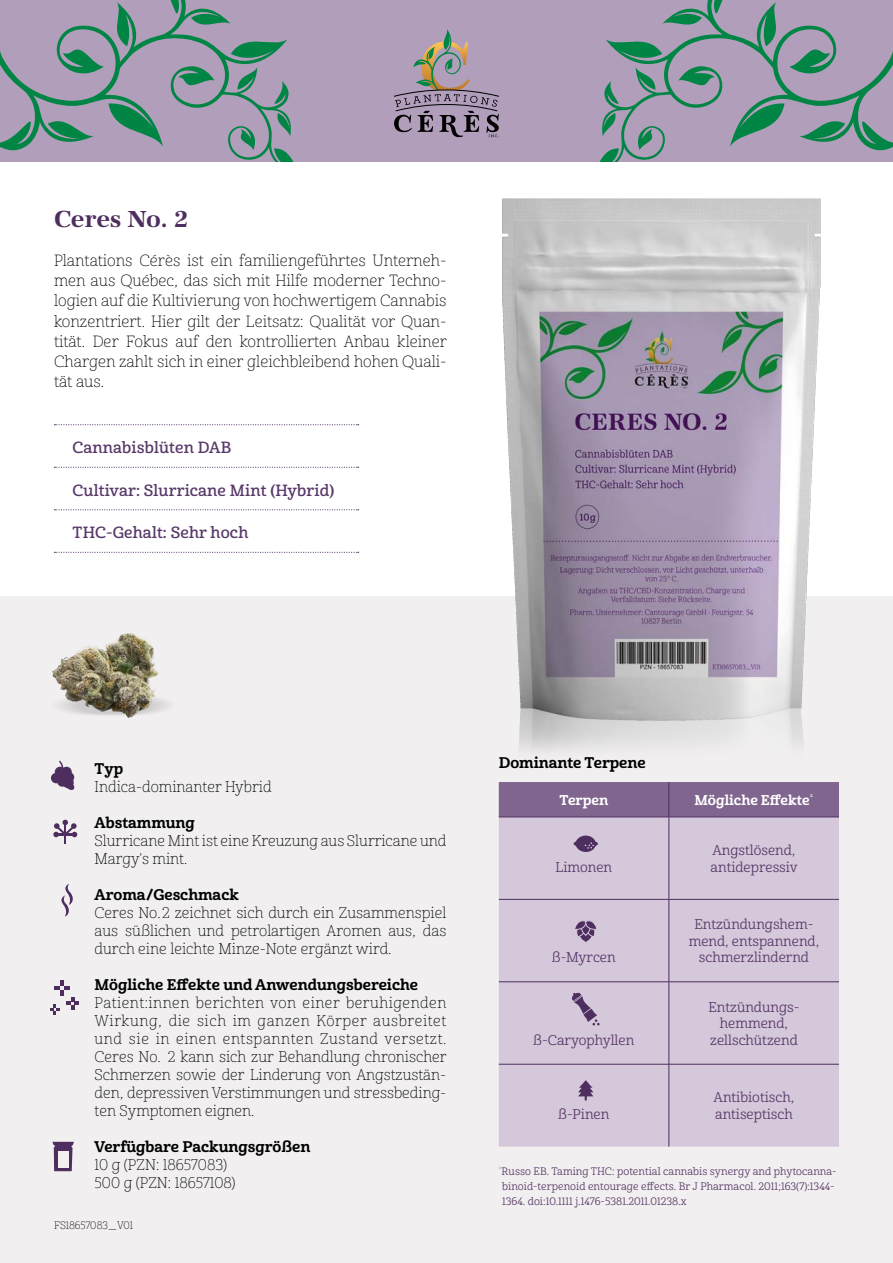
<style>
.page{position:relative;width:893px;height:1263px;background:#fff}
.page>*{position:absolute;margin:0;border:0;box-sizing:border-box;transform-origin:0 0}
.t1{font:700 24px "URW Antiqua";letter-spacing:-.01em;color:#4e2e5f}
.t2{font:15.75px/20.2px "Cabrito Nor Thi";color:#000;text-align:justify}
.t3{font:15.75px "Cabrito Nor Dem";letter-spacing:.01em;color:#583868}
.t4{font:15px/18px "Cabrito Nor Thi";color:#000}
.t5{font:15px "Cabrito Nor Bol";color:#000}
.t6{font:13.8px/16.5px "Cabrito Nor Reg";color:#583868}
.t7{font:13.8px "Cabrito Nor Bol";color:#fff}
.t8{font:10.5px/15px "Cabrito Nor Reg";letter-spacing:.005em;color:#583868}
.t9{font:10.5px "Cabrito Nor Thi";color:#000}
</style>
<div class="page">
<div style="left:0;top:596px;width:893px;height:667px;background:#f1efef"></div>
<img style="left:502px;top:198px;width:319px;height:553px">
<div style="left:0;top:0;width:893px;height:162px;background:#b19ebb"></div>
<svg style="left:599px;top:0;width:294px;height:162px"></svg>
<svg style="left:0;top:0;width:294px;height:162px"></svg>
<svg style="left:54px;top:424px;width:305px;height:1px"></svg>
<svg style="left:54px;top:467px;width:305px;height:1px"></svg>
<svg style="left:54px;top:509px;width:305px;height:1px"></svg>
<svg style="left:54px;top:552px;width:305px;height:1px"></svg>
<svg style="left:394px;top:29px;width:105px;height:109px"></svg>
<img style="left:52px;top:633px;width:117px;height:85px">
<div style="left:499px;top:782px;width:340px;height:35px;background:#80658e"></div>
<div style="left:499px;top:818px;width:340px;height:328px;background:#d4c8da"></div>
<hr style="left:669px;top:782px;width:1px;height:35px;background:#4e2e5f">
<hr style="left:499px;top:817px;width:170px;height:1px;background:#4e2e5f">
<hr style="left:669px;top:817px;width:170px;height:1px;background:#4e2e5f">
<hr style="left:669px;top:817px;width:1px;height:82px;background:#4e2e5f">
<hr style="left:499px;top:899px;width:170px;height:1px;background:#4e2e5f">
<hr style="left:669px;top:899px;width:170px;height:1px;background:#4e2e5f">
<hr style="left:669px;top:899px;width:1px;height:82px;background:#4e2e5f">
<hr style="left:499px;top:981px;width:170px;height:1px;background:#4e2e5f">
<hr style="left:669px;top:981px;width:170px;height:1px;background:#4e2e5f">
<hr style="left:669px;top:982px;width:1px;height:82px;background:#4e2e5f">
<hr style="left:499px;top:1064px;width:170px;height:1px;background:#4e2e5f">
<hr style="left:669px;top:1064px;width:170px;height:1px;background:#4e2e5f">
<hr style="left:669px;top:1064px;width:1px;height:82px;background:#4e2e5f">
<svg style="left:578px;top:1080px;width:15px;height:20px"></svg>
<svg style="left:574px;top:835px;width:24px;height:17px"></svg>
<svg style="left:571px;top:918px;width:29px;height:25px"></svg>
<svg style="left:50px;top:981px;width:29px;height:34px"></svg>
<svg style="left:61px;top:883px;width:12px;height:34px"></svg>
<div style="left:51px;top:773px;width:10px;height:10px;background:#4e2e5f;border-radius:50%"></div>
<div style="left:55px;top:767px;width:10px;height:10px;background:#4e2e5f;border-radius:50%"></div>
<div style="left:61px;top:767px;width:11px;height:10px;background:#4e2e5f;border-radius:50%"></div>
<div style="left:64px;top:772px;width:10px;height:10px;background:#4e2e5f;border-radius:50%"></div>
<div style="left:57px;top:776px;width:11px;height:11px;background:#4e2e5f;border-radius:50%"></div>
<div style="left:62px;top:777px;width:12px;height:11px;background:#4e2e5f;border-radius:50%"></div>
<svg style="left:65px;top:781px;width:10px;height:9px"></svg>
<svg style="left:58px;top:760px;width:7px;height:8px"></svg>
<svg style="left:52px;top:1142px;width:22px;height:29px"></svg>
<div style="left:58px;top:1151px;width:11px;height:17px;background:#f1efef"></div>
<svg style="left:571px;top:992px;width:29px;height:33px"></svg>
<hr style="left:64px;top:823px;width:2px;height:21px;background:#4e2e5f">
<svg style="left:53px;top:820px;width:24px;height:17px"></svg>
<h1 class="t1" style="left:54px;top:205px;width:136px">Ceres No. 2</h1>
<p class="t2" style="left:54px;top:251px;width:394px">Plantations Cérès ist ein familiengeführtes Unterneh&shy;men aus Québec, das sich mit Hilfe moderner Techno&shy;logien auf die Kultivierung von hochwertigem Cannabis konzentriert. Hier gilt der Leitsatz: Qualität vor Quan&shy;tität. Der Fokus auf den kontrollierten Anbau kleiner Chargen zahlt sich in einer gleichbleibend hohen Quali&shy;tät aus.</p>
<p class="t3" style="left:73px;top:438px;width:160px">Cannabisblüten DAB</p>
<p class="t3" style="left:73px;top:481px;width:263px">Cultivar: Slurricane Mint (Hybrid)</p>
<p class="t3" style="left:73px;top:523px;width:177px">THC-Gehalt: Sehr hoch</p>
<p class="t5" style="left:95px;top:759px;width:30px">Typ</p>
<p class="t4" style="left:95px;top:778px;width:179px">Indica-dominanter Hybrid</p>
<p class="t5" style="left:95px;top:813px;width:102px">Abstammung</p>
<p class="t4" style="left:95px;top:832px;width:353px">Slurricane Mint ist eine Kreuzung aus Slurricane und<br>Margy's mint.</p>
<p class="t5" style="left:95px;top:885px;width:146px">Aroma/Geschmack</p>
<p class="t4" style="left:95px;top:904px;width:353px;text-align:justify">Ceres No. 2 zeichnet sich durch ein Zusammenspiel aus süßlichen und petrolartigen Aromen aus, das durch eine leichte Minze-Note ergänzt wird.</p>
<p class="t5" style="left:95px;top:975px;width:325px">Mögliche Effekte und Anwendungsbereiche</p>
<p class="t4" style="left:95px;top:994px;width:354px;text-align:justify">Patient:innen berichten von einer beruhigenden Wirkung, die sich im ganzen Körper ausbreitet und sie in einen entspannten Zustand versetzt.<br>Ceres No. 2 kann sich zur Behandlung chronischer Schmerzen sowie der Linderung von Angstzustän&shy;den, depressiven Verstimmungen und stressbeding&shy;ten Symptomen eignen.</p>
<p class="t5" style="left:95px;top:1137px;width:217px">Verfügbare Packungsgrößen</p>
<p class="t4" style="left:95px;top:1156px;width:142px">10 g (PZN: 18657083)<br>500 g (PZN: 18657108)</p>
<p class="t9" style="left:54px;top:1219px;width:81px">FS18657083_V01</p>
<p class="t5" style="left:499px;top:754px;width:148px">Dominante Terpene</p>
<p class="t7" style="left:559px;top:791px;width:50px">Terpen</p>
<p class="t7" style="left:695px;top:791px;width:120px">Mögliche Effekte<sup>*</sup></p>
<p class="t6" style="left:555px;top:859px;width:58px">Limonen</p>
<p class="t6" style="left:552px;top:950px;width:65px">ß-Myrcen</p>
<p class="t6" style="left:533px;top:1032px;width:102px">ß-Caryophyllen</p>
<p class="t6" style="left:558px;top:1106px;width:53px">ß-Pinen</p>
<p class="t6" style="left:711px;top:842px;width:88px">Angstlösend, antidepressiv</p>
<p class="t6" style="left:689px;top:916px;width:132px;text-align:center">Entzündungshem&shy;mend, entspannend, schmerzlindernd</p>
<p class="t6" style="left:708px;top:999px;width:92px;text-align:center">Entzündungs&shy;hemmend, zellschützend</p>
<p class="t6" style="left:714px;top:1090px;width:82px">Antibiotisch, antiseptisch</p>
<p class="t8" style="left:502px;top:1164px;width:336px;text-indent:-3px"><sup>*</sup>Russo EB. Taming THC: potential cannabis synergy and phytocanna&shy;binoid-terpenoid entourage effects. Br J Pharmacol. 2011;163(7):1344-<br>1364. doi:10.1111 j.1476-5381.2011.01238.x</p>
</div>
